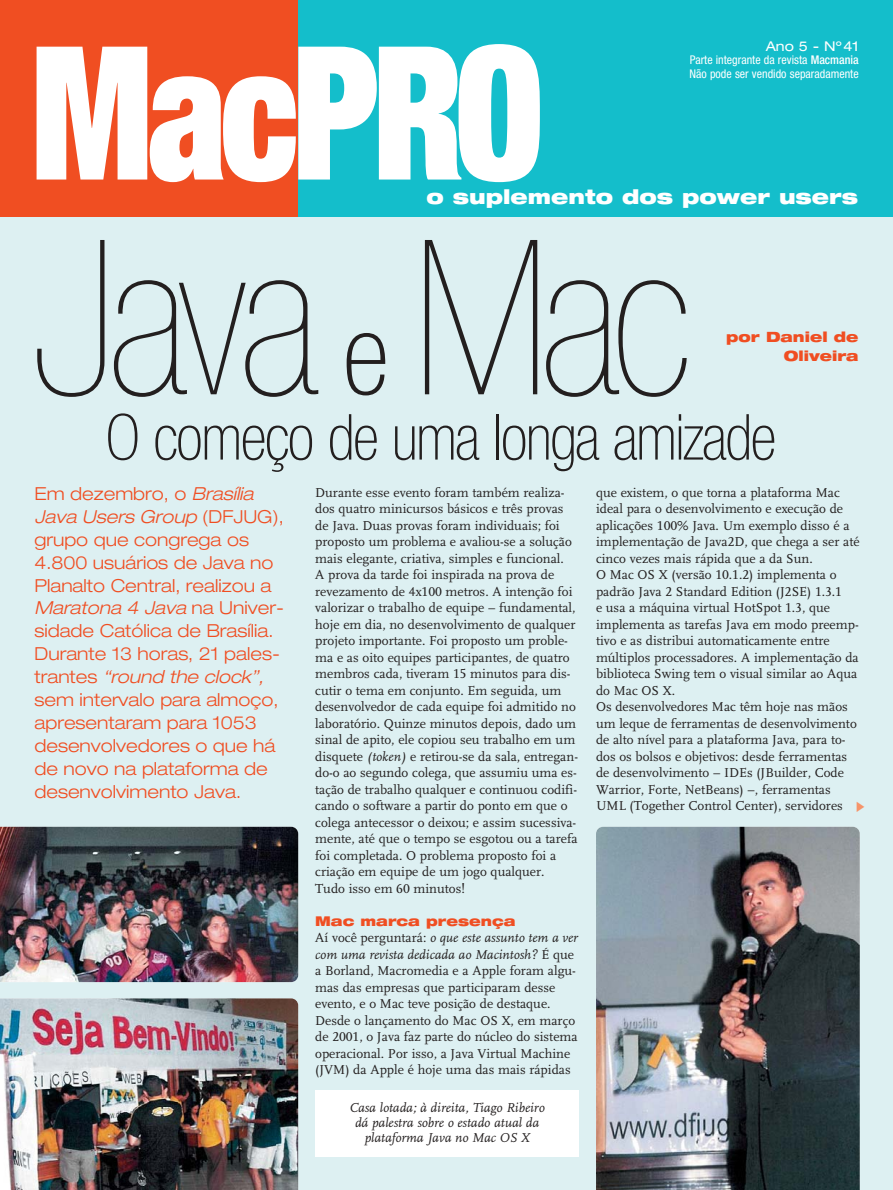
<style>
.page{position:relative;width:893px;height:1190px;background:#fff}
.page>*{position:absolute;margin:0;border:0;box-sizing:border-box;transform-origin:0 0}
.t1{font:900 condensed 216px "Helvetica Neue";letter-spacing:-.045em;color:#231f1f}
.t2{font:900 expanded 186px "Helvetica Neue";letter-spacing:-.035em;color:#fff;scale:.85 1}
.t3{font:100 condensed 114.3px "Helvetica Neue";color:#231f1f}
.t4{font:100 condensed 63.6px "Helvetica Neue";letter-spacing:-.03em;color:#231f1f}
.t5{font:900 expanded 19.95px "Helvetica Neue";color:#fff}
.t6{font:300 expanded 18px/23px "Helvetica Neue";color:#f04e22}
.t7{font:900 expanded 14.25px/19px "Helvetica Neue";color:#f04e22;text-align:right}
.t8{font:13.5px/16.5px "Macmania Scala";color:#231f1f}
.t9{font:italic 13.5px/15px "Scala";color:#231f1f}
.t10{font:900 expanded 13.5px "Helvetica Neue";color:#f04e22}
.t11{font:expanded 13.5px "Helvetica Neue";color:#fff}
.t12{font:condensed 12px/13.5px "Helvetica Neue";color:#fff}
.s1{font-weight:500}
.s2{font-family:"Obscena";font-size:18px;color:#f6946a}
.s3{font-style:italic}
.s4{font-family:"Scala";font-style:italic}
.s5{font-family:"Macmania Scala";font-style:normal}
</style>
<div class="page">
<div style="left:1px;top:203px;width:891px;height:987px;background:#ddf0f2"></div>
<div style="left:1px;top:0;width:297px;height:216px;background:#f04e22"></div>
<div style="left:298px;top:0;width:594px;height:216px;background:#14becb"></div>
<img style="left:0;top:826px;width:298px;height:156px">
<img style="left:0;top:998px;width:298px;height:192px">
<img style="left:596px;top:826px;width:263px;height:364px">
<div style="left:315px;top:1090px;width:264px;height:67px;background:#fff"></div>
<p class="t11" style="left:765px;top:41px;width:94px">Ano 5 - Nº41</p>
<p class="t12" style="left:689px;top:54px;width:170px">Parte integrante da revista <span class="s1">Macmania<br></span>Não pode ser vendido separadamente</p>
<h2 class="t2" style="left:30px;top:47px;width:604px">MacPRO</h2>
<h3 class="t5" style="left:426px;top:190px;width:433px">o suplemento dos power users</h3>
<h1 class="t1" style="left:33px;top:240px;width:659px">Java Mac</h1>
<h3 class="t4" style="left:106px;top:414px;width:672px">O começo de uma longa amizade</h3>
<p class="t8" style="left:596px;top:485px;width:269px">que existem, o que torna a plataforma Mac ideal para o desenvolvimento e execução de aplicações 100% Java. Um exemplo disso é a implementação de Java2D, que chega a ser até cinco vezes mais rápida que a da Sun.<br>O Mac OS X (versão 10.1.2) implementa o padrão Java 2 Standard Edition (J2SE) 1.3.1<br>e usa a máquina virtual HotSpot 1.3, que implementa as tarefas Java em modo preemp&shy;tivo e as distribui automaticamente entre múltiplos processadores. A implementação da biblioteca Swing tem o visual similar ao Aqua do Mac OS X.<br>Os desenvolvedores Mac têm hoje nas mãos um leque de ferramentas de desenvolvimento de alto nível para a plataforma Java, para to&shy;dos os bolsos e objetivos: desde ferramentas de desenvolvimento – IDEs (JBuilder, Code Warrior, Forte, NetBeans) –, ferramentas UML (Together Control Center), servidores <span class="s2">¡</span></p>
<h3 class="t3" style="left:342px;top:312px;width:48px">e</h3>
<p class="t7" style="left:726px;top:328px;width:134px">por Daniel de<br>Oliveira</p>
<p class="t6" style="left:34px;top:483px;width:251px">Em dezembro, o <span class="s3">Brasília<br>Java Users Group</span> (DFJUG), grupo que congrega os<br>4.800 usuários de Java no<br>Planalto Central, realizou a<br><span class="s3">Maratona 4 Java</span> na Univer&shy;sidade Católica de Brasília.<br>Durante 13 horas, 21 pales&shy;trantes <span class="s3">“round the clock”, </span>sem intervalo para almoço, apresentaram para 1053 desenvolvedores o que há de novo na plataforma de desenvolvimento Java.</p>
<p class="t8" style="left:315px;top:485px;width:264px">Durante esse evento foram também realiza&shy;dos quatro minicursos básicos e três provas de Java. Duas provas foram individuais; foi proposto um problema e avaliou-se a solução mais elegante, criativa, simples e funcional.<br>A prova da tarde foi inspirada na prova de revezamento de 4x100 metros. A intenção foi valorizar o trabalho de equipe – fundamental, hoje em dia, no desenvolvimento de qualquer projeto importante. Foi proposto um proble&shy;ma e as oito equipes participantes, de quatro membros cada, tiveram 15 minutos para dis&shy;cutir o tema em conjunto. Em seguida, um desenvolvedor de cada equipe foi admitido no laboratório. Quinze minutos depois, dado um sinal de apito, ele copiou seu trabalho em um disquete <span class="s4">(token)</span> e retirou-se da sala, entregan&shy;do-o ao segundo colega, que assumiu uma es&shy;tação de trabalho qualquer e continuou codifi&shy;cando o software a partir do ponto em que o colega antecessor o deixou; e assim sucessiva&shy;mente, até que o tempo se esgotou ou a tarefa foi completada. O problema proposto foi a criação em equipe de um jogo qualquer.<br>Tudo isso em 60 minutos!</p>
<p class="t10" style="left:315px;top:915px;width:202px">Mac marca presença</p>
<p class="t9" style="left:315px;top:930px;width:264px;line-height:16.5px"><span class="s5">Aí você perguntará:</span> o que este assunto tem a ver com uma revista dedicada ao Macintosh? <span class="s5">É que</span></p>
<p class="t8" style="left:315px;top:963px;width:264px">a Borland, Macromedia e a Apple foram algu&shy;mas das empresas que participaram desse evento, e o Mac teve posição de destaque.<br>Desde o lançamento do Mac OS X, em março de 2001, o Java faz parte do núcleo do sistema operacional. Por isso, a Java Virtual Machine (JVM) da Apple é hoje uma das mais rápidas</p>
<p class="t9" style="left:349px;top:1101px;width:197px;text-align:center">Casa lotada; à direita, Tiago Ribeiro dá palestra sobre o estado atual da plataforma Java no Mac OS X</p>
</div>
